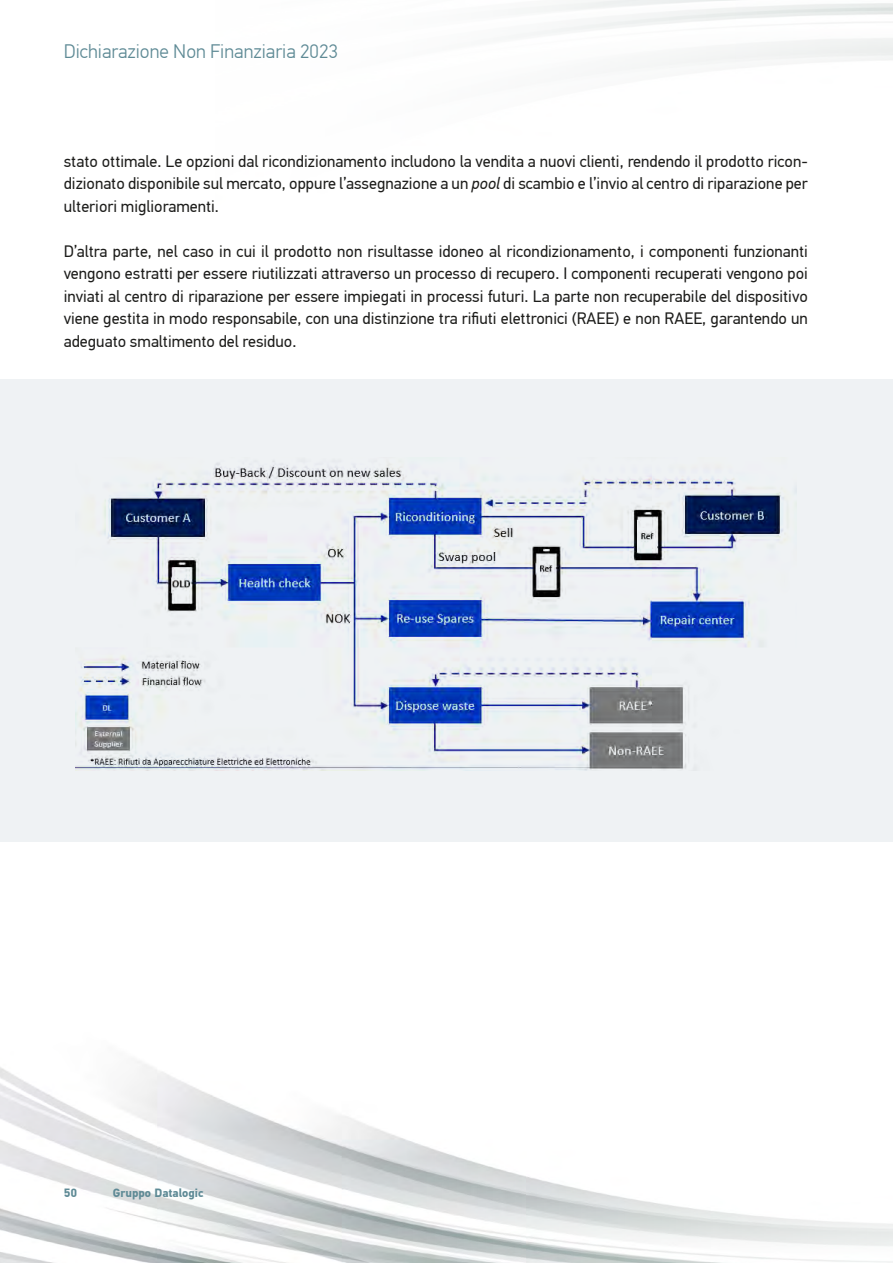
<style>
.page{position:relative;width:893px;height:1263px;background:#fff}
.page>*{position:absolute;margin:0;border:0;box-sizing:border-box;transform-origin:0 0}
.t1{font:300 19.5px "PF Din Text Pro";color:#5e8a95}
.t2{font:16.5px/22.5px "PF Din Text Pro";color:#1d1d1b;text-align:justify}
.t3{font:700 12px "PF Din Text Pro";color:#5e8a95}
.s1{font-style:italic}
</style>
<div class="page">
<div style="left:0;top:379px;width:893px;height:463px;background:#eff2f4"></div>
<img style="left:0;top:1061px;width:893px;height:202px">
<img style="left:75px;top:461px;width:721px;height:310px">
<p class="t1" style="left:64px;top:40px;width:276px">Dichiarazione Non Finanziaria 2023</p>
<p class="t2" style="left:64px;top:150px;width:746px">stato ottimale. Le opzioni dal ricondizionamento includono la vendita a nuovi clienti, rendendo il prodotto ricon&shy;dizionato disponibile sul mercato, oppure l’assegnazione a un <span class="s1">pool</span> di scambio e l’invio al centro di riparazione per ulteriori miglioramenti.</p>
<p class="t2" style="left:64px;top:240px;width:746px">D’altra parte, nel caso in cui il prodotto non risultasse idoneo al ricondizionamento, i componenti funzionanti vengono estratti per essere riutilizzati attraverso un processo di recupero. I componenti recuperati vengono poi inviati al centro di riparazione per essere impiegati in processi futuri. La parte non recuperabile del dispositivo viene gestita in modo responsabile, con una distinzione tra rifiuti elettronici (RAEE) e non RAEE, garantendo un adeguato smaltimento del residuo.</p>
<p class="t3" style="left:64px;top:1185px;width:15px">50</p>
<p class="t3" style="left:113px;top:1185px;width:92px">Gruppo Datalogic</p>
</div>
